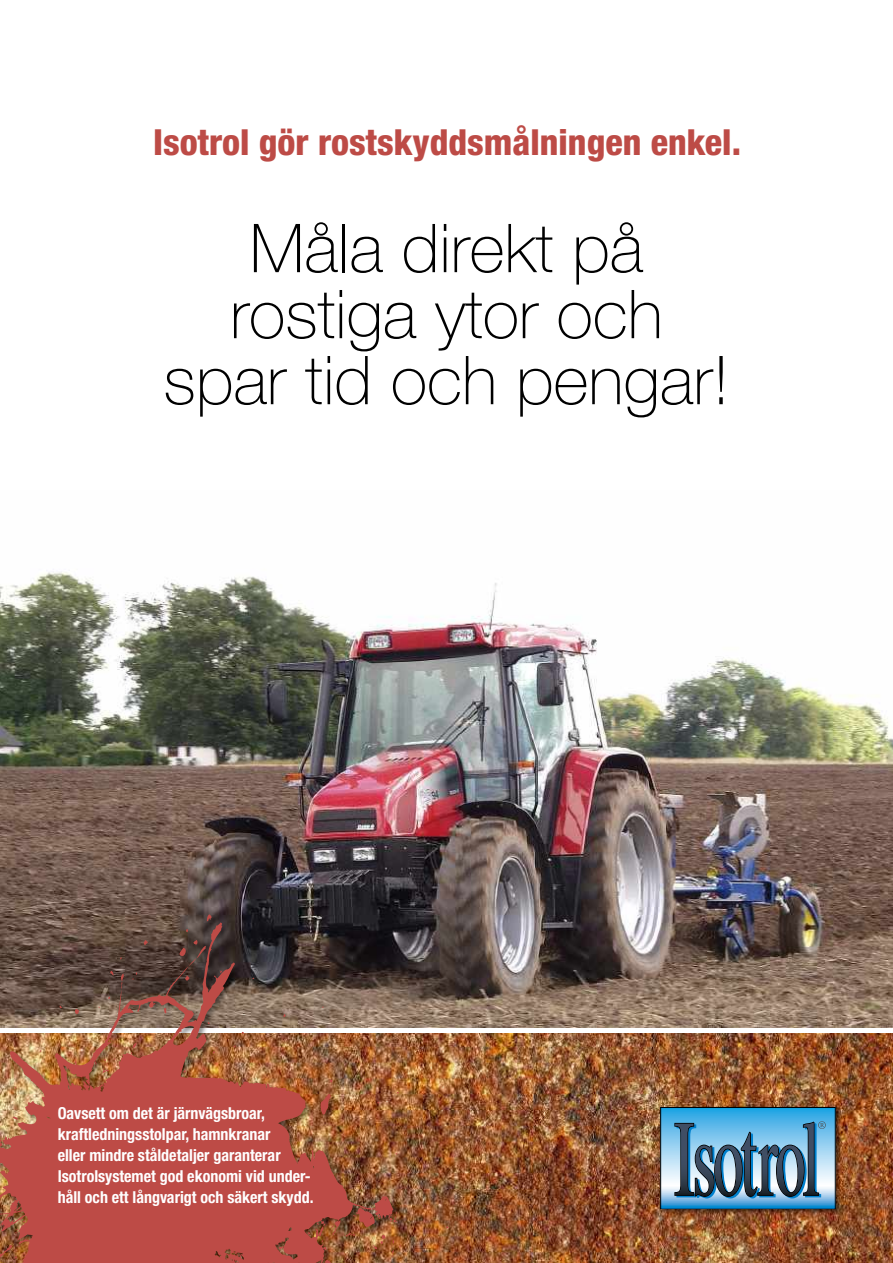
<style>
.page{position:relative;width:893px;height:1263px;background:#fff}
.page>*{position:absolute;margin:0;border:0;box-sizing:border-box;transform-origin:0 0}
.t1{font:100 67.5px/66px "Helvetica Neue LT Std";color:#000;text-align:center}
.t2{font:800 condensed 36px "Helvetica Neue LT Std";color:#bd4b46}
.t3{font:700 condensed 16.5px/21px "Helvetica Neue LT Std";color:#fff}
</style>
<div class="page">
<img style="left:0;top:572px;width:893px;height:455px">
<img style="left:486px;top:1033px;width:407px;height:230px">
<div style="left:657px;top:1104px;width:186px;height:112px;background:#000;opacity:.6"></div>
<svg style="left:662px;top:1109px;width:172px;height:98px;background:#62b7e7"></svg>
<div style="left:660px;top:1107px;width:176px;height:102px;border:1px solid #000"></div>
<svg style="left:674px;top:1121px;width:152px;height:77px;background:#6591ad"></svg>
<img style="left:0;top:914px;width:486px;height:349px">
<h2 class="t2" style="left:153px;top:120px;width:589px">Isotrol gör rostskyddsmålningen enkel.</h2>
<h1 class="t1" style="left:163px;top:215px;width:568px">Måla direkt på rostiga ytor och spar tid och pengar!</h1>
<p class="t3" style="left:58px;top:1102px;width:257px">Oavsett om det är järnvägsbroar, kraftledningsstolpar, hamnkranar<br>eller mindre ståldetaljer garanterar Isotrolsystemet god ekonomi vid under&shy;håll och ett långvarigt och säkert skydd.</p>
</div>
